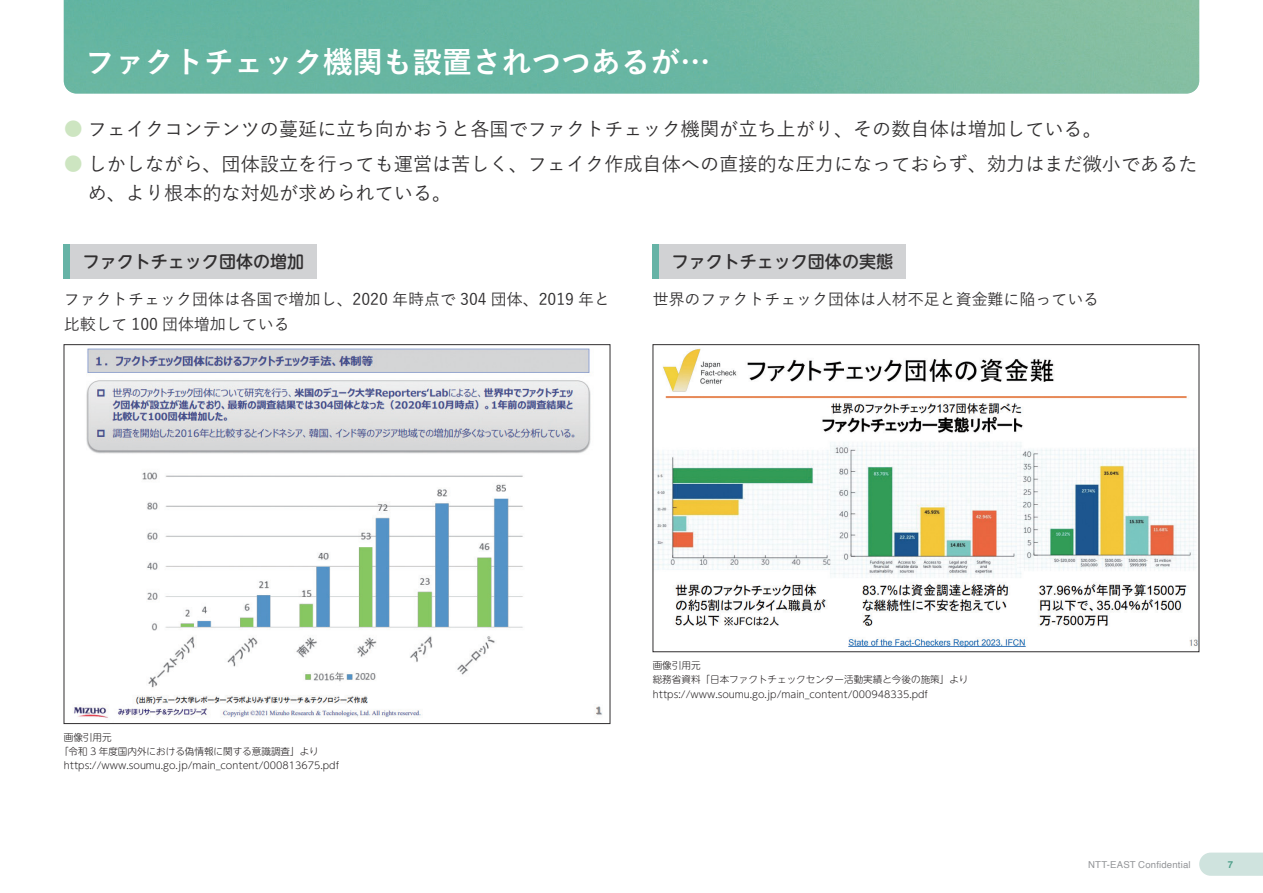
<style>
.page{position:relative;width:1263px;height:893px;background:#fff}
.page>*{position:absolute;margin:0;border:0;box-sizing:border-box;transform-origin:0 0}
.t1{font:700 29.7px "Yu Gothic";color:#fff}
.t2{font:500 19.2px/28.7px "Yu Gothic";color:#312f30}
.t3{font:500 16.95px "UD Shin M Go Pr 6 N";color:#312f30}
.t4{font:500 15.9px/24.5px "Yu Gothic";color:#312f30}
.t5{font:300 9.6px/14.4px "UD Shin M Go Pr 6 N";color:#231f20}
.t6{font:9.6px "Helvetica";letter-spacing:.02em;color:#939598}
.t7{font:700 9.6px "Helvetica";color:#4d9f89}
.s1{color:#cde5c1}
</style>
<div class="page">
<img style="left:64px;top:0;width:1135px;height:94px">
<svg style="left:1199px;top:853px;width:64px;height:23px"></svg>
<div style="left:64px;top:244px;width:253px;height:35px;background:#d1d2d4"></div>
<div style="left:64px;top:244px;width:6px;height:35px;background:#66b3a6"></div>
<img style="left:74px;top:348px;width:528px;height:370px">
<div style="left:653px;top:244px;width:253px;height:35px;background:#d1d2d4"></div>
<div style="left:653px;top:244px;width:6px;height:35px;background:#66b3a6"></div>
<img style="left:655px;top:348px;width:542px;height:300px">
<div style="left:653px;top:344px;width:546px;height:308px;border:1px solid #312f30"></div>
<h1 class="t1" style="left:85px;top:45px;width:627px">ファクトチェック機関も設置されつつあるが…</h1>
<h2 class="t2" style="left:64px;top:112px;width:1040px"><span class="s1">●</span> フェイクコンテンツの蔓延に立ち向かおうと各国でファクトチェック機関が立ち上がり、その数自体は増加している。</h2>
<h2 class="t2" style="left:88px;top:147px;width:1111px;text-indent:-24px"><span class="s1">●</span> しかしながら、団体設立を行っても運営は苦しく、フェイク作成自体への直接的な圧力になっておらず、効力はまだ微小であるため、より根本的な対処が求められている。</h2>
<h3 class="t3" style="left:83px;top:247px;width:223px">ファクトチェック団体の増加</h3>
<h3 class="t4" style="left:64px;top:285px;width:548px">ファクトチェック団体は各国で増加し、2020 年時点で 304 団体、2019 年と比較して 100 団体増加している</h3>
<h3 class="t3" style="left:672px;top:247px;width:223px">ファクトチェック団体の実態</h3>
<h3 class="t4" style="left:653px;top:285px;width:448px">世界のファクトチェック団体は人材不足と資金難に陥っている</h3>
<p class="t5" style="left:64px;top:729px;width:49px">画像引用元</p>
<p class="t5" style="left:59px;top:744px;width:261px">「令和 3 年度国内外における偽情報に関する意識調査」より</p>
<p class="t5" style="left:64px;top:758px;width:277px">https://www.soumu.go.jp/main_content/000813675.pdf</p>
<p class="t5" style="left:653px;top:657px;width:317px">画像引用元<br>総務省資料「日本ファクトチェックセンター活動実績と今後の施策」よりhttps://www.soumu.go.jp/main_content/000948335.pdf</p>
<p class="t6" style="left:1088px;top:857px;width:104px">NTT-EAST Confidential</p>
<p class="t7" style="left:1228px;top:858px;width:7px">7</p>
</div>
